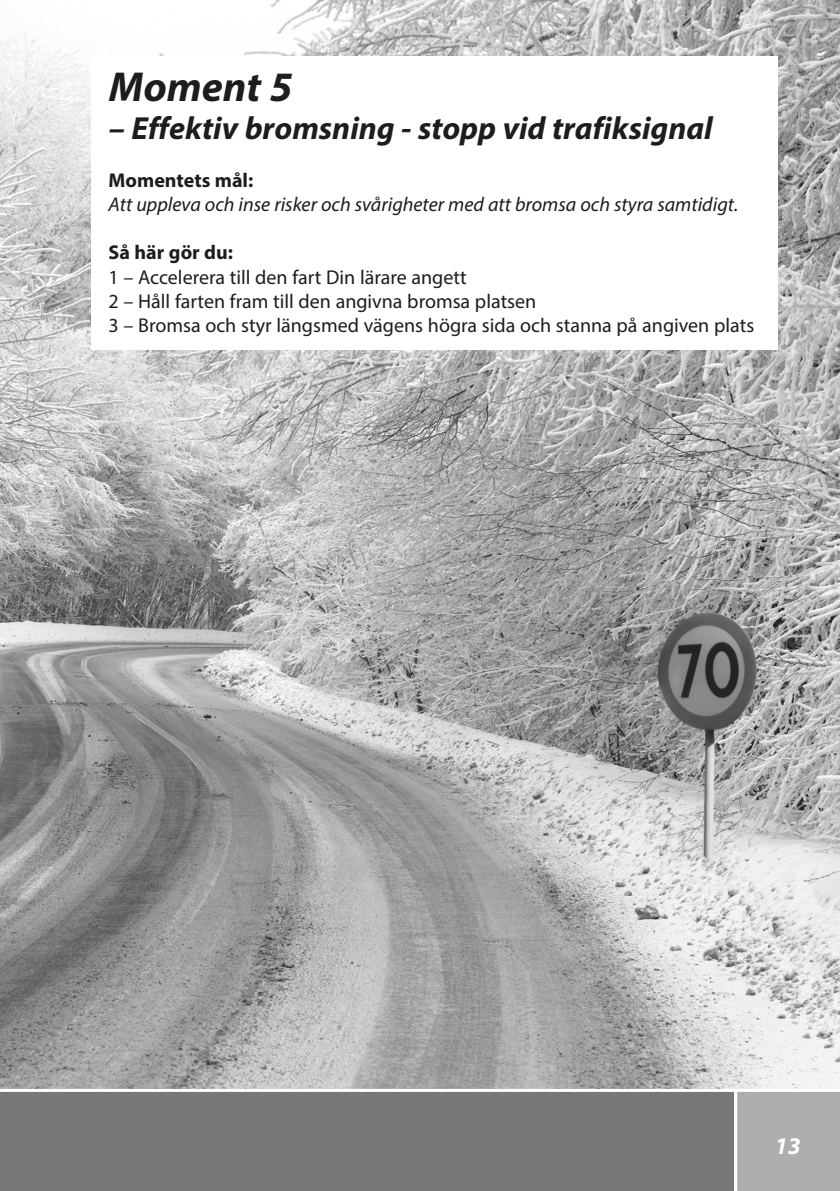
<style>
.page{position:relative;width:840px;height:1191px;background:#fff}
.page>*{position:absolute;margin:0;border:0;box-sizing:border-box;transform-origin:0 0}
.t1{font:italic 700 42px "Myriad Pro";color:#1d1d1b}
.t2{font:italic 700 32px "Myriad Pro";color:#1d1d1b}
.t3{font:italic 700 24px "Myriad Pro";color:#fff}
.t4{font:20px/24px "Myriad Pro";color:#1d1d1b}
.t5{font:italic 20px/24px "Myriad Pro";color:#1d1d1b}
.s1{font-weight:700;font-style:normal}
.s2{font-weight:700}
</style>
<div class="page">
<img style="left:0;top:0;width:839px;height:1089px">
<div style="left:737px;top:1092px;width:102px;height:99px;background:#aeaeae"></div>
<div style="left:0;top:1091px;width:734px;height:100px;background:#787877"></div>
<div style="left:91px;top:57px;width:686px;height:293px;background:#fff"></div>
<svg style="left:106px;top:0;width:188px;height:57px"></svg>
<p class="t1" style="left:109px;top:59px;width:185px">Moment 5</p>
<p class="t2" style="left:109px;top:108px;width:605px">– Effektiv bromsning - stopp vid trafiksignal</p>
<p class="t5" style="left:108px;top:168px;width:631px"><span class="s1">Momentets mål:<br></span>Att uppleva och inse risker och svårigheter med att bromsa och styra samtidigt.</p>
<p class="t4" style="left:108px;top:240px;width:646px"><span class="s2">Så här gör du:<br></span>1 – Accelerera till den fart Din lärare angett<br>2 – Håll farten fram till den angivna bromsa platsen<br>3 – Bromsa och styr längsmed vägens högra sida och stanna på angiven plats</p>
<p class="t3" style="left:774px;top:1130px;width:27px">13</p>
</div>
